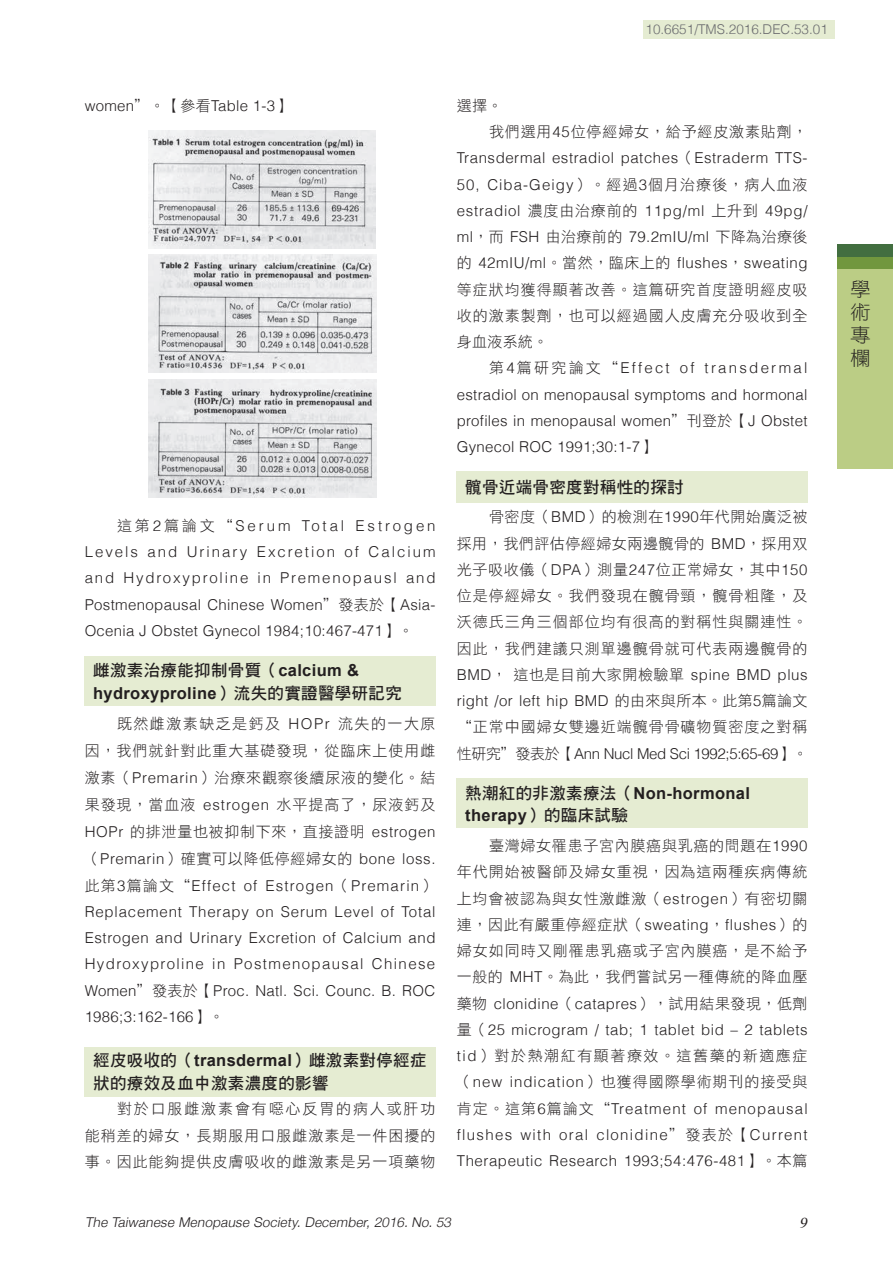
<style>
.page{position:relative;width:893px;height:1263px;background:#fff}
.page>*{position:absolute;margin:0;border:0;box-sizing:border-box;transform-origin:0 0}
.t1{font:19.5px/22.8px "DF Hei Std W3";color:#231f20;text-align:justify;scale:1.06 1}
.t2{font:16.5px/22.5px "DF Hei Std W7";letter-spacing:.02em;color:#231f20}
.t3{font:700 16.5px/22.5px "Arial";letter-spacing:.02em;color:#231f20}
.t4{font:300 15px/26.2px "Helvetica";letter-spacing:.025em;color:#231f20;text-align:justify}
.t5{font:15px/26.2px "DF Hei Std W3";letter-spacing:.065em;color:#231f20;text-align:justify}
.t6{font:15px/26.2px "DF Hei Std W3";letter-spacing:.105em;color:#231f20}
.t7{font:300 15px "Helvetica";letter-spacing:-.02em;color:#231f20}
.t8{font:italic 15px "Times";color:#231f20}
.t9{font:italic 300 13.5px "Helvetica Neue";color:#231f20}
.t10{font:300 13.5px "Helvetica";color:#6c6d70}
.s1{font-family:"DF Hei Std W3";font-weight:400}
.s2{font-family:"Arial";font-weight:700}
.s3{font-family:"DF Hei Std W7";font-weight:400}
.s4{font-family:"Helvetica";font-weight:300}
</style>
<div class="page">
<div style="left:84px;top:657px;width:351px;height:49px;background:#e5ecd2"></div>
<div style="left:457px;top:778px;width:351px;height:50px;background:#e5ecd2"></div>
<div style="left:84px;top:1047px;width:351px;height:50px;background:#e5ecd2"></div>
<div style="left:457px;top:471px;width:351px;height:32px;background:#e5ecd2"></div>
<div style="left:643px;top:20px;width:192px;height:19px;background:#e5ecd2"></div>
<img style="left:148px;top:130px;width:228px;height:118px">
<img style="left:148px;top:255px;width:229px;height:118px">
<img style="left:148px;top:379px;width:229px;height:118px">
<div style="left:837px;top:244px;width:56px;height:225px;background:#bbcd85"></div>
<div style="left:837px;top:244px;width:56px;height:25px;background:#426e40"></div>
<div style="left:837px;top:257px;width:56px;height:12px;background:#71973e"></div>
<p class="t10" style="left:645px;top:19px;width:184px">10.6651/TMS.2016.DEC.53.01</p>
<p class="t4" style="left:85px;top:92px;width:207px">women<span class="s1">”。【參看</span>Table 1-3<span class="s1">】</span></p>
<p class="t4" style="left:85px;top:512px;width:352px;text-indent:32px"><span class="s1">這第</span>2<span class="s1">篇論文“</span>Serum Total Estrogen Levels and Urinary Excretion of Calcium and Hydroxyproline in Premenopausl and Postmenopausal Chinese Women<span class="s1">”發表於【</span>Asia-Ocenia J Obstet Gynecol 1984;10:467-471<span class="s1">】。</span></p>
<p class="t2" style="left:93px;top:659px;width:267px">雌激素治療能抑制骨質（<span class="s2">calcium</span> <span class="s2">&amp;</span></p>
<p class="t3" style="left:93px;top:682px;width:310px">hydroxyproline<span class="s3">）流失的實證醫學研記究</span></p>
<p class="t5" style="left:85px;top:709px;width:352px;line-height:27px;text-indent:32px">既然雌激素缺乏是鈣及 <span class="s4">HOPr</span> 流失的一大原因，我們就針對此重大基礎發現，從臨床上使用雌激素（<span class="s4">Premarin</span>）治療來觀察後續尿液的變化。結果發現，當血液 <span class="s4">estrogen</span> 水平提高了，尿液鈣及<span class="s4">HOPr</span> 的排泄量也被抑制下來，直接證明 <span class="s4">estrogen</span></p>
<p class="t4" style="left:85px;top:844px;width:352px"><span class="s1">（</span>Premarin<span class="s1">）確實可以降低停經婦女的</span> bone loss.<span class="s1">此第</span>3<span class="s1">篇論文“</span>Effect of Estrogen<span class="s1">（</span>Premarin<span class="s1">）</span>Replacement Therapy on Serum Level of Total Estrogen and Urinary Excretion of Calcium and Hydroxyproline in Postmenopausal Chinese Women<span class="s1">”發表於【</span>Proc. Natl. Sci. Counc. B. ROC 1986;3:162-166<span class="s1">】。</span></p>
<p class="t2" style="left:93px;top:1049px;width:335px">經皮吸收的（<span class="s2">transdermal</span>）雌激素對停經症狀的療效及血中激素濃度的影響</p>
<p class="t5" style="left:85px;top:1095px;width:352px;text-indent:32px">對於口服雌激素會有噁心反胃的病人或肝功能稍差的婦女，長期服用口服雌激素是一件困擾的事。因此能夠提供皮膚吸收的雌激素是另一項藥物</p>
<p class="t5" style="left:489px;top:92px;width:320px;text-indent:-32px">選擇。<br>我們選用<span class="s4">45</span>位停經婦女，給予經皮激素貼劑，</p>
<p class="t4" style="left:457px;top:144px;width:352px">Transdermal estradiol patches<span class="s1">（</span>Estraderm TTS-50, Ciba-Geigy<span class="s1">）。經過</span>3<span class="s1">個月治療後，病人血液</span>estradiol <span class="s1">濃度由治療前的</span> 11pg/ml <span class="s1">上升到</span> 49pg/ ml<span class="s1">，而</span> FSH <span class="s1">由治療前的</span> 79.2mIU/ml <span class="s1">下降為治療後的</span> 42mIU/ml<span class="s1">。當然，臨床上的</span> flushes<span class="s1">，</span>sweating</p>
<p class="t5" style="left:457px;top:276px;width:352px">等症狀均獲得顯著改善。這篇研究首度證明經皮吸收的激素製劑，也可以經過國人皮膚充分吸收到全身血液系統。</p>
<p class="t4" style="left:457px;top:354px;width:352px;text-indent:32px"><span class="s1">第</span>4<span class="s1">篇研究論文“</span>Effect of transdermal estradiol on menopausal symptoms and hormonal profiles in menopausal women<span class="s1">”刊登於【</span>J Obstet Gynecol ROC 1991;30:1-7<span class="s1">】</span></p>
<p class="t2" style="left:465px;top:475px;width:220px">髖骨近端骨密度對稱性的探討</p>
<p class="t5" style="left:457px;top:503px;width:352px;text-indent:32px">骨密度（<span class="s4">BMD</span>）的檢測在<span class="s4">1990</span>年代開始廣泛被採用，我們評估停經婦女兩邊髖骨的 <span class="s4">BMD</span>，採用双光子吸收儀（<span class="s4">DPA</span>）測量<span class="s4">247</span>位正常婦女，其中<span class="s4">150</span>位是停經婦女。我們發現在髖骨頸，髖骨粗隆，及沃德氏三角三個部位均有很高的對稱性與關連性。因此，我們建議只測單邊髖骨就可代表兩邊髖骨的</p>
<p class="t4" style="left:457px;top:661px;width:352px">BMD<span class="s1">，這也是目前大家開檢驗單</span> spine BMD plus right /or left hip BMD <span class="s1">的由來與所本。此第</span>5<span class="s1">篇論文</span></p>
<p class="t5" style="left:457px;top:713px;width:352px">“正常中國婦女雙邊近端髖骨骨礦物質密度之對稱</p>
<p class="t7" style="left:457px;top:741px;width:352px"><span class="s1">性研究”發表於【</span>Ann Nucl Med Sci 1992;5:65-69<span class="s1">】。</span></p>
<p class="t3" style="left:465px;top:782px;width:286px"><span class="s3">熱潮紅的非激素療法（</span>Non-hormonal therapy<span class="s3">）的臨床試驗</span></p>
<p class="t5" style="left:457px;top:832px;width:352px;text-indent:32px">臺灣婦女罹患子宮內膜癌與乳癌的問題在<span class="s4">1990</span>年代開始被醫師及婦女重視，因為這兩種疾病傳統上均會被認為與女性激雌激（<span class="s4">estrogen</span>）有密切關連，因此有嚴重停經症狀（<span class="s4">sweating</span>，<span class="s4">flushes</span>）的婦女如同時又剛罹患乳癌或子宮內膜癌，是不給予一般的 <span class="s4">MHT</span>。為此，我們嘗試另一種傳統的降血壓</p>
<p class="t4" style="left:457px;top:989px;width:352px"><span class="s1">藥物</span> clonidine<span class="s1">（</span>catapres<span class="s1">），試用結果發現，低劑量（</span>25 microgram / tab; 1 tablet bid – 2 tablets</p>
<p class="t6" style="left:457px;top:1042px;width:352px"><span class="s4">tid</span>）對於熱潮紅有顯著療效。這舊藥的新適應症（<span class="s4">new indication</span>）也獲得國際學術期刊的接受與</p>
<p class="t4" style="left:457px;top:1094px;width:352px"><span class="s1">肯定。這第</span>6<span class="s1">篇論文“</span>Treatment of menopausal flushes with oral clonidine<span class="s1">”發表於【</span>Current Therapeutic Research 1993;54:476-481<span class="s1">】。本篇</span></p>
<p class="t9" style="left:85px;top:1211px;width:371px">The Taiwanese Menopause Society.December,2016.No.53</p>
<p class="t8" style="left:799px;top:1209px;width:13px">9</p>
<h1 class="t1" style="left:850px;top:278px;width:20px">學術專欄</h1>
</div>
